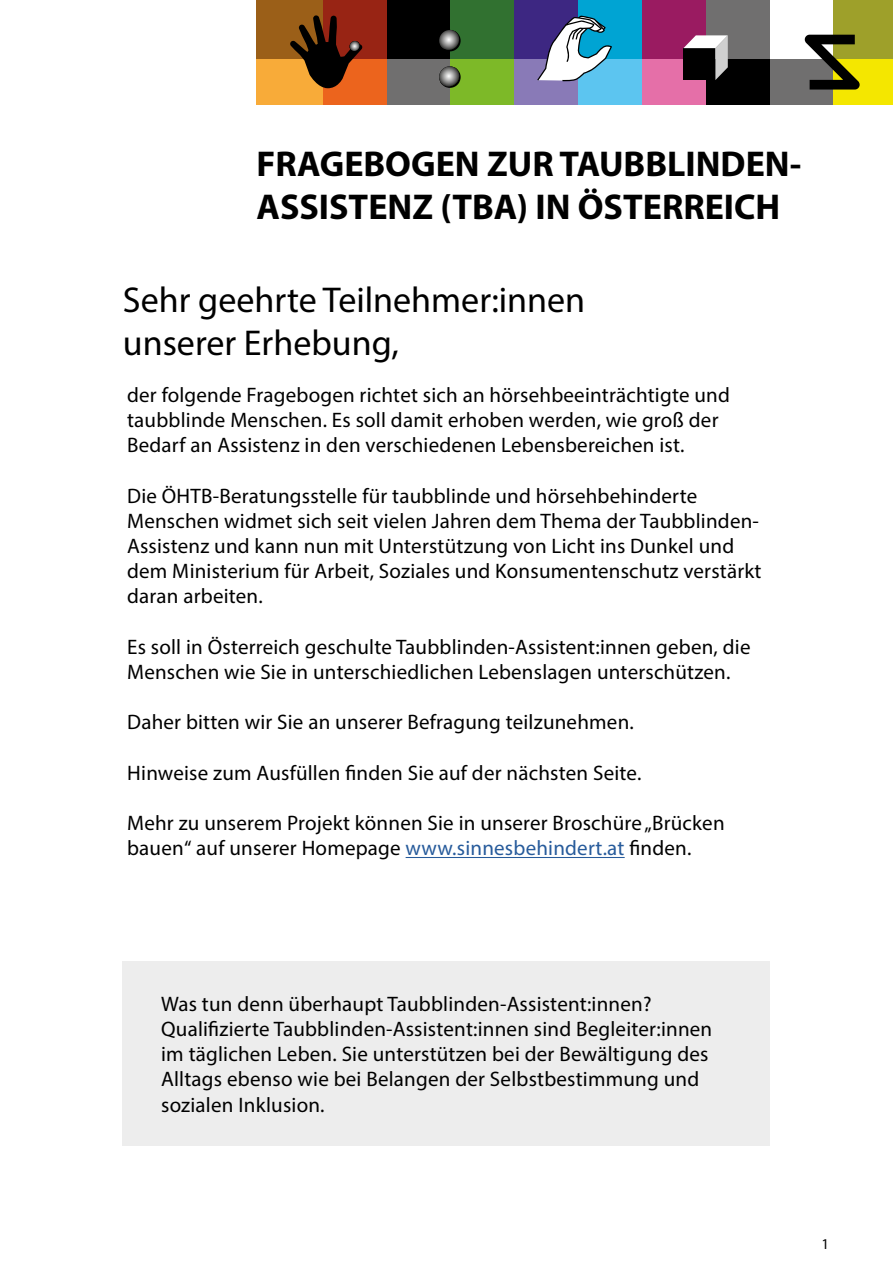
<style>
.page{position:relative;width:893px;height:1263px;background:#fff}
.page>*{position:absolute;margin:0;border:0;box-sizing:border-box;transform-origin:0 0}
.t1{font:700 36px/43.2px "Myriad Pro";color:#000}
.t2{font:36px/43.2px "Myriad Pro";color:#000}
.t3{font:21px/25.2px "Myriad Pro";letter-spacing:.01em;color:#000}
.t4{font:15px "Myriad Pro";color:#000}
.s1{color:#275b9b}
</style>
<div class="page">
<hr style="left:406px;top:857px;width:219px;height:1px;background:#275b9b">
<div style="left:123px;top:961px;width:647px;height:185px;background:#ededed"></div>
<div style="left:256px;top:0;width:67px;height:59px;background:#9b5f18"></div>
<div style="left:323px;top:0;width:64px;height:59px;background:#982414"></div>
<div style="left:387px;top:0;width:63px;height:59px;background:#000"></div>
<div style="left:450px;top:0;width:64px;height:59px;background:#317130"></div>
<div style="left:514px;top:0;width:64px;height:59px;background:#3d2782"></div>
<div style="left:578px;top:0;width:64px;height:59px;background:#00a4d3"></div>
<div style="left:642px;top:0;width:64px;height:59px;background:#9a1b61"></div>
<div style="left:706px;top:0;width:64px;height:59px;background:#706f6f"></div>
<div style="left:834px;top:0;width:59px;height:59px;background:#9ea02a"></div>
<div style="left:387px;top:59px;width:63px;height:45px;background:#706f6f"></div>
<div style="left:706px;top:59px;width:64px;height:45px;background:#000"></div>
<div style="left:770px;top:59px;width:64px;height:45px;background:#706f6f"></div>
<div style="left:834px;top:59px;width:59px;height:45px;background:#f4e700"></div>
<svg style="left:805px;top:35px;width:55px;height:55px"></svg>
<svg style="left:256px;top:15px;width:131px;height:89px"></svg>
<svg style="left:439px;top:15px;width:289px;height:89px"></svg>
<h1 class="t1" style="left:256px;top:141px;width:546px">FRAGEBOGEN ZUR TAUBBLINDEN-<br>ASSISTENZ (TBA) IN ÖSTERREICH</h1>
<h1 class="t2" style="left:123px;top:277px;width:464px">Sehr geehrte Teilnehmer:innen unserer Erhebung,</h1>
<p class="t3" style="left:127px;top:382px;width:604px">der folgende Fragebogen richtet sich an hörsehbeeinträchtigte und taubblinde Menschen. Es soll damit erhoben werden, wie groß der<br>Bedarf an Assistenz in den verschiedenen Lebensbereichen ist.</p>
<p class="t3" style="left:127px;top:483px;width:636px">Die ÖHTB-Beratungsstelle für taubblinde und hörsehbehinderte Menschen widmet sich seit vielen Jahren dem Thema der Taubblinden-Assistenz und kann nun mit Unterstützung von Licht ins Dunkel und dem Ministerium für Arbeit, Soziales und Konsumentenschutz verstärkt daran arbeiten.</p>
<p class="t3" style="left:127px;top:634px;width:625px">Es soll in Österreich geschulte Taubblinden-Assistent:innen geben, die<br>Menschen wie Sie in unterschiedlichen Lebenslagen unterschützen.</p>
<p class="t3" style="left:127px;top:709px;width:508px">Daher bitten wir Sie an unserer Befragung teilzunehmen.</p>
<p class="t3" style="left:127px;top:760px;width:516px">Hinweise zum Ausfüllen finden Sie auf der nächsten Seite.</p>
<p class="t3" style="left:127px;top:810px;width:599px">Mehr zu unserem Projekt können Sie in unserer Broschüre „Brücken bauen“ auf unserer Homepage <span class="s1">www.sinnesbehindert.at</span> finden.</p>
<p class="t3" style="left:161px;top:991px;width:553px">Was tun denn überhaupt Taubblinden-Assistent:innen?<br>Qualifizierte Taubblinden-Assistent:innen sind Begleiter:innen im täglichen Leben. Sie unterstützen bei der Bewältigung des Alltags ebenso wie bei Belangen der Selbstbestimmung und sozialen Inklusion.</p>
<p class="t4" style="left:821px;top:1234px;width:9px">1</p>
</div>
